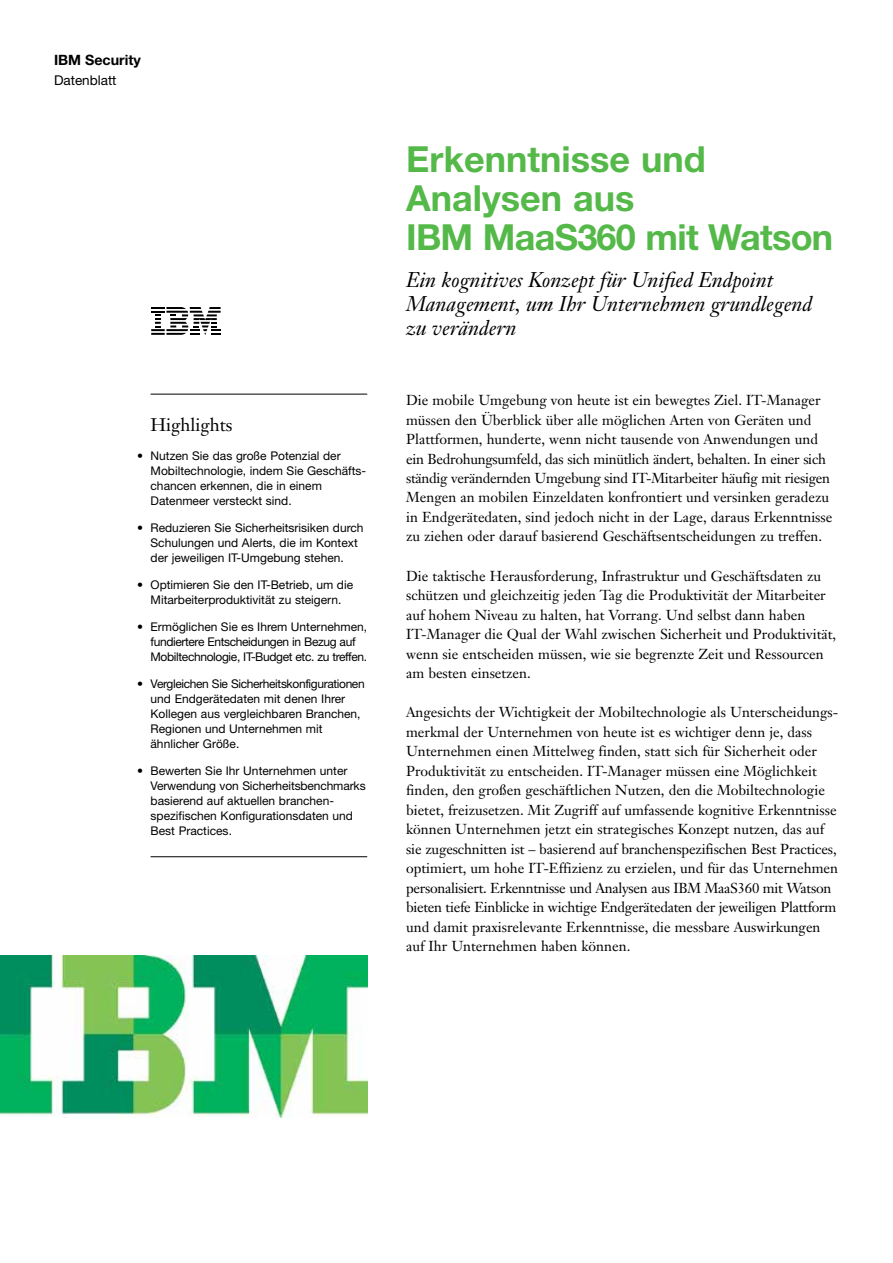
<style>
.page{position:relative;width:893px;height:1263px;background:#fff}
.page>*{position:absolute;margin:0;border:0;box-sizing:border-box;transform-origin:0 0}
.t1{font:700 36px/39px "Helvetica Neue";color:#54b948}
.t2{font:italic 21px/24px "Janson Text LT Pro";color:#000}
.t3{font:18px "Janson Text LT Pro";color:#000}
.t4{font:14.25px/19.5px "Janson Text LT Pro";color:#000}
.t5{font:700 14.25px "Helvetica Neue";color:#000}
.t6{font:13.5px "Helvetica Neue";color:#000}
.t7{font:12px/15px "Helvetica Neue";color:#000}
.t8{font:12px/15px "Helvetica Neue";letter-spacing:-.03em;color:#000}
</style>
<div class="page">
<svg style="left:151px;top:307px;width:70px;height:28px"></svg>
<img style="left:0;top:956px;width:367px;height:162px">
<hr style="left:151px;top:394px;width:216px;height:1px;background:#000">
<hr style="left:151px;top:856px;width:216px;height:1px;background:#000">
<p class="t5" style="left:54px;top:51px;width:88px">IBM Security</p>
<p class="t6" style="left:54px;top:72px;width:64px">Datenblatt</p>
<p class="t3" style="left:151px;top:414px;width:84px">Highlights</p>
<p class="t7" style="left:151px;top:448px;width:217px;text-indent:-14px">• Nutzen Sie das große Potenzial der Mobiltechnologie, indem Sie Geschäfts&shy;chancen erkennen, die in einem Datenmeer versteckt sind.</p>
<p class="t7" style="left:151px;top:520px;width:215px;text-indent:-14px">• Reduzieren Sie Sicherheitsrisiken durch<br>Schulungen und Alerts, die im Kontext der jeweiligen IT-Umgebung stehen.</p>
<p class="t7" style="left:137px;top:577px;width:218px;text-align:center">• Optimieren Sie den IT-Betrieb, um die<br>Mitarbeiterproduktivität zu steigern.</p>
<p class="t8" style="left:151px;top:619px;width:218px;text-indent:-14px">• Ermöglichen Sie es Ihrem Unternehmen, fundiertere Entscheidungen in Bezug auf<br>Mobiltechnologie, IT-Budget etc. zu treffen.</p>
<p class="t7" style="left:151px;top:676px;width:216px;text-indent:-14px">• Vergleichen Sie Sicherheitskonfigurationen und Endgerätedaten mit denen Ihrer Kollegen aus vergleichbaren Branchen, Regionen und Unternehmen mit ähnlicher Größe.</p>
<p class="t7" style="left:151px;top:763px;width:217px;text-indent:-14px">• Bewerten Sie Ihr Unternehmen unter Verwendung von Sicherheitsbenchmarks basierend auf aktuellen branchen&shy;spezifischen Konfigurationsdaten und Best Practices.</p>
<h1 class="t1" style="left:406px;top:139px;width:429px">Erkenntnisse und<br>Analysen aus<br>IBM MaaS360 mit Watson</h1>
<h2 class="t2" style="left:406px;top:268px;width:408px">Ein kognitives Konzept für Unified Endpoint<br>Management, um Ihr Unternehmen grundlegend zu verändern</h2>
<p class="t4" style="left:406px;top:390px;width:428px">Die mobile Umgebung von heute ist ein bewegtes Ziel. IT-Manager müssen den Überblick über alle möglichen Arten von Geräten und Plattformen, hunderte, wenn nicht tausende von Anwendungen und ein Bedrohungsumfeld, das sich minütlich ändert, behalten. In einer sich ständig verändernden Umgebung sind IT-Mitarbeiter häufig mit riesigen Mengen an mobilen Einzeldaten konfrontiert und versinken geradezu in Endgerätedaten, sind jedoch nicht in der Lage, daraus Erkenntnisse zu ziehen oder darauf basierend Geschäftsentscheidungen zu treffen.</p>
<p class="t4" style="left:406px;top:566px;width:432px">Die taktische Herausforderung, Infrastruktur und Geschäftsdaten zu schützen und gleichzeitig jeden Tag die Produktivität der Mitarbeiter auf hohem Niveau zu halten, hat Vorrang. Und selbst dann haben IT-Manager die Qual der Wahl zwischen Sicherheit und Produktivität, wenn sie entscheiden müssen, wie sie begrenzte Zeit und Ressourcen am besten einsetzen.</p>
<p class="t4" style="left:406px;top:702px;width:434px">Angesichts der Wichtigkeit der Mobiltechnologie als Unterscheidungs&shy;merkmal der Unternehmen von heute ist es wichtiger denn je, dass Unternehmen einen Mittelweg finden, statt sich für Sicherheit oder Produktivität zu entscheiden. IT-Manager müssen eine Möglichkeit finden, den großen geschäftlichen Nutzen, den die Mobiltechnologie bietet, freizusetzen. Mit Zugriff auf umfassende kognitive Erkenntnisse können Unternehmen jetzt ein strategisches Konzept nutzen, das auf sie zugeschnitten ist – basierend auf branchenspezifischen Best Practices, optimiert, um hohe IT-Effizienz zu erzielen, und für das Unternehmen personalisiert. Erkenntnisse und Analysen aus IBM MaaS360 mit Watson bieten tiefe Einblicke in wichtige Endgerätedaten der jeweiligen Plattform und damit praxisrelevante Erkenntnisse, die messbare Auswirkungen auf Ihr Unternehmen haben können.</p>
</div>
